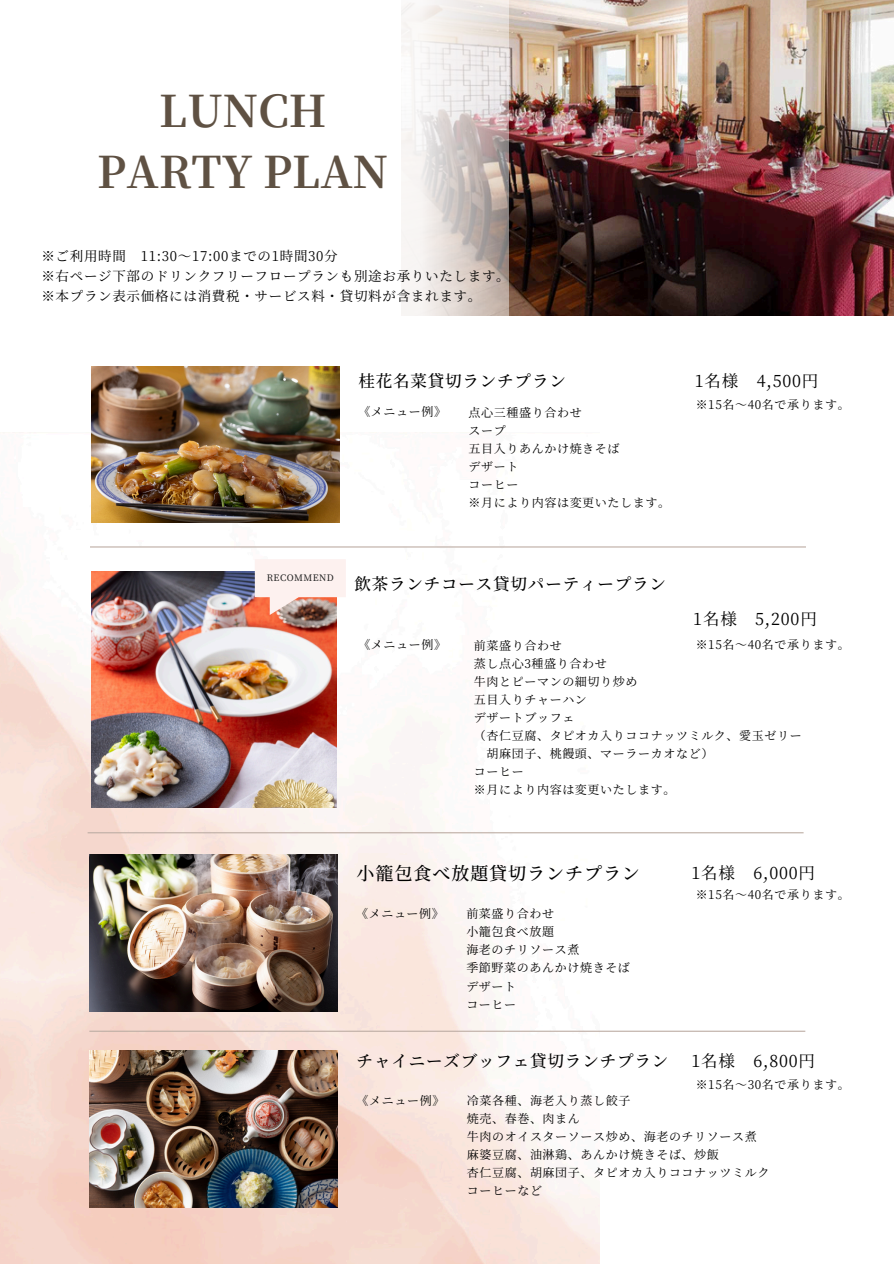
<style>
.page{position:relative;width:894px;height:1264px;background:#fff}
.page>*{position:absolute;margin:0;border:0;box-sizing:border-box;transform-origin:0 0}
.t1{font:700 43.5px/60.8px "Source Han Serif JP";color:#5f5143;text-align:center}
.t2{font:500 18px "Source Han Serif JP";letter-spacing:.05em;color:#000}
.t3{font:500 16.5px "Source Han Serif JP";letter-spacing:.05em;color:#000}
.t4{font:16.5px "Source Han Serif JP";letter-spacing:.05em;color:#000}
.t5{font:13.5px/20.2px "Source Han Serif JP";letter-spacing:.05em;color:#000}
.t6{font:12px/18px "Source Han Serif JP";letter-spacing:.05em;color:#000}
.t7{font:500 9px "Source Han Serif JP";letter-spacing:.05em;color:#202020}
</style>
<div class="page">
<img style="left:0;top:432px;width:599px;height:831px">
<hr style="left:90px;top:546px;width:715px;height:1px;background:#bdada4">
<img style="left:91px;top:571px;width:246px;height:236px">
<img style="left:92px;top:366px;width:247px;height:156px">
<img style="left:508px;top:0;width:385px;height:316px">
<svg style="left:401px;top:0;width:107px;height:316px"></svg>
<hr style="left:89px;top:1030px;width:716px;height:1px;background:#bdada4">
<img style="left:89px;top:854px;width:248px;height:157px">
<hr style="left:88px;top:832px;width:715px;height:1px;background:#bdada4">
<img style="left:90px;top:1050px;width:247px;height:157px">
<svg style="left:255px;top:559px;width:91px;height:56px"></svg>
<h5 class="t1" style="left:97px;top:78px;width:292px">LUNCH<br>PARTY PLAN</h5>
<h2 class="t5" style="left:41px;top:244px;width:469px">※ご利用時間 11:30～17:00までの1時間30分<br>※右ページ下部のドリンクフリーフロープランも別途お承りいたします。※本プラン表示価格には消費税・サービス料・貸切料が含まれます。</h2>
<h3 class="t3" style="left:358px;top:368px;width:209px">桂花名菜貸切ランチプラン</h3>
<h2 class="t4" style="left:694px;top:368px;width:125px">1名様 4,500円</h2>
<h5 class="t6" style="left:358px;top:402px;width:89px">《メニュー例》</h5>
<h5 class="t6" style="left:468px;top:402px;width:203px">点心三種盛り合わせ<br>スープ<br>五目入りあんかけ焼きそば<br>デザート<br>コーヒー<br>※月により内容は変更いたします。</h5>
<h3 class="t6" style="left:695px;top:395px;width:155px">※15名～40名で承ります。</h3>
<h4 class="t7" style="left:266px;top:570px;width:69px">RECOMMEND</h4>
<h1 class="t3" style="left:354px;top:571px;width:313px">飲茶ランチコース貸切パーティープラン</h1>
<h2 class="t4" style="left:693px;top:606px;width:125px">1名様 5,200円</h2>
<p class="t6" style="left:358px;top:634px;width:89px">《メニュー例》</p>
<h2 class="t6" style="left:474px;top:635px;width:89px">前菜盛り合わせ</h2>
<h2 class="t6" style="left:474px;top:653px;width:134px">蒸し点心3種盛り合わせ</h2>
<h2 class="t6" style="left:474px;top:671px;width:165px">牛肉とピーマンの細切り炒め</h2>
<h2 class="t6" style="left:474px;top:689px;width:114px">五目入りチャーハン</h2>
<h2 class="t6" style="left:474px;top:707px;width:102px">デザートブッフェ</h2>
<h2 class="t6" style="left:474px;top:725px;width:329px">（杏仁豆腐、タピオカ入りココナッツミルク、愛玉ゼリー</h2>
<h2 class="t6" style="left:486px;top:743px;width:228px">胡麻団子、桃饅頭、マーラーカオなど）</h2>
<h2 class="t6" style="left:474px;top:761px;width:51px">コーヒー</h2>
<h2 class="t6" style="left:474px;top:779px;width:203px">※月により内容は変更いたします。</h2>
<h5 class="t6" style="left:695px;top:634px;width:155px">※15名～40名で承ります。</h5>
<h5 class="t2" style="left:356px;top:859px;width:285px">小籠包食べ放題貸切ランチプラン</h5>
<h3 class="t4" style="left:691px;top:860px;width:125px">1名様 6,000円</h3>
<h5 class="t6" style="left:356px;top:903px;width:89px">《メニュー例》</h5>
<h5 class="t6" style="left:466px;top:904px;width:165px">前菜盛り合わせ<br>小籠包食べ放題<br>海老のチリソース煮<br>季節野菜のあんかけ焼きそばデザート<br>コーヒー</h5>
<h5 class="t6" style="left:695px;top:885px;width:155px">※15名～40名で承ります。</h5>
<h5 class="t3" style="left:356px;top:1047px;width:313px">チャイニーズブッフェ貸切ランチプラン</h5>
<h3 class="t4" style="left:691px;top:1047px;width:125px">1名様 6,800円</h3>
<h5 class="t6" style="left:356px;top:1090px;width:89px">《メニュー例》</h5>
<h5 class="t6" style="left:466px;top:1090px;width:304px">冷菜各種、海老入り蒸し餃子<br>焼売、春巻、肉まん<br>牛肉のオイスターソース炒め、海老のチリソース煮麻婆豆腐、油淋鶏、あんかけ焼きそば、炒飯<br>杏仁豆腐、胡麻団子、タピオカ入りココナッツミルクコーヒーなど</h5>
<h5 class="t6" style="left:695px;top:1074px;width:155px">※15名～30名で承ります。</h5>
</div>
